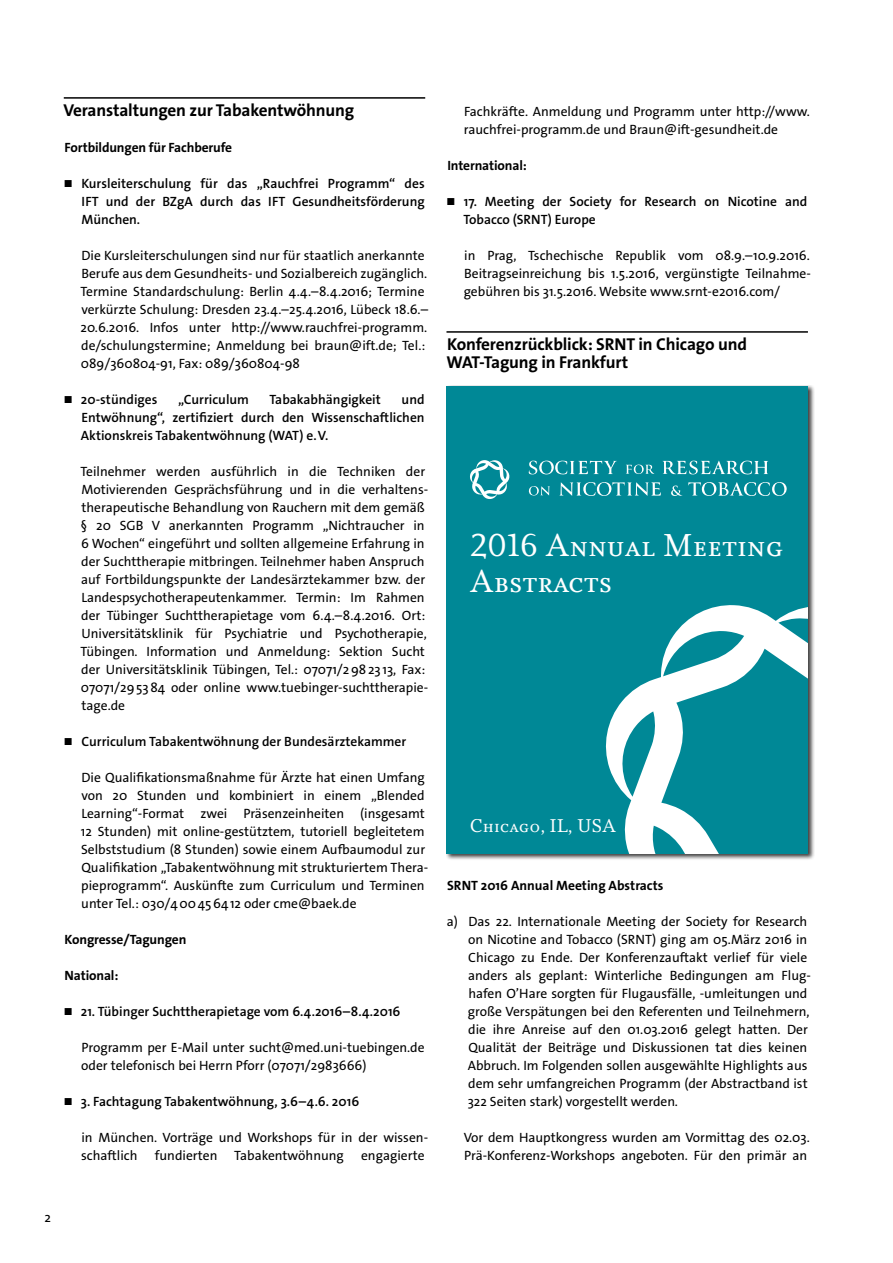
<style>
.page{position:relative;width:893px;height:1263px;background:#fff}
.page>*{position:absolute;margin:0;border:0;box-sizing:border-box;transform-origin:0 0}
.t1{font:35.4px/35.4px "Cultura SC";color:#fff}
.t2{font:20.7px "Cultura SC";color:#fff}
.t3{font:700 17.25px/18px "The Sans Os F";letter-spacing:-.01em;color:#000}
.t4{font:13.5px/18px "The Sans Os F";color:#000}
.t5{font:600 13.5px/18px "The Sans Os F";color:#000;text-align:justify}
.t6{font:700 13.5px "The Sans Os F";letter-spacing:-.01em;color:#000}
.t7{font:10.65px/12.8px "Cultura SC";color:#000;text-align:center}
.s1{font-family:"Arial Narrow";font-weight:400;font-size:15px}
</style>
<div class="page">
<hr style="left:64px;top:97px;width:361px;height:2px;background:#000">
<hr style="left:446px;top:331px;width:362px;height:2px;background:#000">
<div style="left:446px;top:385px;width:369px;height:475px;background:#000;opacity:.75"></div>
<div style="left:446px;top:386px;width:362px;height:467px;background:#008896"></div>
<svg style="left:470px;top:460px;width:40px;height:39px"></svg>
<svg style="left:688px;top:482px;width:99px;height:14px"></svg>
<svg style="left:559px;top:482px;width:102px;height:14px"></svg>
<svg style="left:671px;top:485px;width:11px;height:11px"></svg>
<svg style="left:529px;top:460px;width:88px;height:15px"></svg>
<svg style="left:528px;top:486px;width:22px;height:10px"></svg>
<svg style="left:626px;top:464px;width:28px;height:10px"></svg>
<svg style="left:662px;top:460px;width:106px;height:15px"></svg>
<svg style="left:606px;top:605px;width:202px;height:248px"></svg>
<svg style="left:808px;top:853px;width:7px;height:7px"></svg>
<p class="t3" style="left:64px;top:101px;width:292px">Veranstaltungen zur Tabakentwöhnung</p>
<p class="t6" style="left:65px;top:138px;width:169px">Fortbildungen für Fachberufe</p>
<p class="t5" style="left:81px;top:174px;width:345px;text-indent:-17px"><span class="s1">■</span> Kursleiterschulung für das „Rauchfrei Programm“ des IFT und der BZgA durch das IFT Gesundheitsförderung München.</p>
<p class="t4" style="left:80px;top:246px;width:349px">Die Kursleiterschulungen sind nur für staatlich anerkannte Berufe aus dem Gesundheits- und Sozialbereich zugänglich.<br>Termine Standardschulung: Berlin 4.4.–8.4.2016; Termine verkürzte Schulung: Dresden 23.4.–25.4.2016, Lübeck 18.6.– 20.6.2016. Infos unter http://www.rauchfrei-programm. de/schulungstermine; Anmeldung bei braun@ift.de; Tel.:<br>089/360804-91, Fax: 089/360804-98</p>
<p class="t5" style="left:65px;top:390px;width:94px"><span class="s1">■</span> 20-stündiges</p>
<p class="t5" style="left:178px;top:390px;width:72px">„Curriculum</p>
<p class="t5" style="left:269px;top:390px;width:113px">Tabakabhängigkeit</p>
<p class="t5" style="left:81px;top:390px;width:345px;text-indent:321px">und Entwöhnung“, zertifiziert durch den Wissenschaftlichen Aktionskreis Tabakentwöhnung (WAT) e.V.</p>
<p class="t4" style="left:80px;top:462px;width:349px">Teilnehmer werden ausführlich in die Techniken der Motivierenden Gesprächsführung und in die verhaltens&shy;therapeutische Behandlung von Rauchern mit dem gemäß § 20 SGB V anerkannten Programm „Nichtraucher in 6 Wochen“ eingeführt und sollten allgemeine Erfahrung in der Suchttherapie mitbringen. Teilnehmer haben Anspruch auf Fortbildungspunkte der Landesärztekammer bzw. der Landespsychotherapeutenkammer. Termin: Im Rahmen der Tübinger Suchttherapietage vom 6.4.–8.4.2016. Ort:<br>Universitätsklinik für Psychiatrie und Psychotherapie, Tübingen. Information und Anmeldung: Sektion Sucht der Universitätsklinik Tübingen, Tel.: 07071/29823 13, Fax:<br>07071/295384 oder online www.tuebinger-suchttherapie&shy;tage.de</p>
<p class="t5" style="left:65px;top:732px;width:343px"><span class="s1">■</span> Curriculum Tabakentwöhnung der Bundesärztekammer</p>
<p class="t4" style="left:81px;top:768px;width:349px">Die Qualifikationsmaßnahme für Ärzte hat einen Umfang von 20 Stunden und kombiniert in einem „Blended Learning“-Format zwei Präsenzeinheiten (insgesamt 12 Stunden) mit online-gestütztem, tutoriell begleitetem Selbststudium (8 Stunden) sowie einem Aufbaumodul zur Qualifikation „Tabakentwöhnung mit strukturiertem Thera&shy;pieprogramm“. Auskünfte zum Curriculum und Terminen unter Tel.: 030/400456412 oder cme@baek.de</p>
<p class="t6" style="left:65px;top:930px;width:123px">Kongresse/Tagungen</p>
<p class="t6" style="left:65px;top:966px;width:55px">National:</p>
<p class="t5" style="left:65px;top:1002px;width:337px"><span class="s1">■</span> 21. Tübinger Suchttherapietage vom 6.4.2016–8.4.2016</p>
<p class="t4" style="left:81px;top:1038px;width:345px">Programm per E-Mail unter sucht@med.uni-tuebingen.de oder telefonisch bei Herrn Pforr (07071/2983666)</p>
<p class="t5" style="left:65px;top:1092px;width:296px"><span class="s1">■</span> 3. Fachtagung Tabakentwöhnung, 3.6–4.6. 2016</p>
<p class="t4" style="left:81px;top:1128px;width:349px">in München. Vorträge und Workshops für in der wissen&shy;schaftlich</p>
<p class="t7" style="left:189px;top:611px;width:95px">2017 Annual Meeting<br>March 8-11</p>
<p class="t4" style="left:155px;top:1146px;width:191px">fundierten Tabakentwöhnung</p>
<p class="t4" style="left:361px;top:1146px;width:65px">engagierte</p>
<p class="t4" style="left:464px;top:102px;width:347px">Fachkräfte. Anmeldung und Programm unter http://www. rauchfrei-programm.de und Braun@ift-gesundheit.de</p>
<p class="t6" style="left:447px;top:156px;width:81px">International:</p>
<p class="t5" style="left:463px;top:192px;width:345px;text-indent:-16px"><span class="s1">■</span> 17. Meeting der Society for Research on Nicotine and<br>Tobacco (SRNT) Europe</p>
<p class="t4" style="left:464px;top:246px;width:349px;text-align:justify">in Prag, Tschechische Republik vom 08.9.–10.9.2016.<br>Beitragseinreichung bis 1.5.2016, vergünstigte Teilnahme&shy;gebühren bis 31.5.2016. Website www.srnt-e2016.com/</p>
<p class="t3" style="left:447px;top:335px;width:302px">Konferenzrückblick: SRNT in Chicago und<br>WAT-Tagung in Frankfurt</p>
<h1 class="t1" style="left:470px;top:528px;width:315px">2016 Annual Meeting<br>Abstracts</h1>
<h2 class="t2" style="left:470px;top:815px;width:148px">Chicago, IL, USA</h2>
<p class="t6" style="left:447px;top:876px;width:218px">SRNT 2016 Annual Meeting Abstracts</p>
<p class="t4" style="left:468px;top:912px;width:345px;text-indent:-21px">a) Das 22. Internationale Meeting der Society for Research on Nicotine and Tobacco (SRNT) ging am 05.März 2016 in Chicago zu Ende. Der Konferenzauftakt verlief für viele anders als geplant: Winterliche Bedingungen am Flug&shy;hafen O’Hare sorgten für Flugausfälle, -umleitungen und große Verspätungen bei den Referenten und Teilnehmern, die ihre Anreise auf den 01.03.2016 gelegt hatten. Der Qualität der Beiträge und Diskussionen tat dies keinen Abbruch. Im Folgenden sollen ausgewählte Highlights aus dem sehr umfangreichen Programm (der Abstractband ist 322 Seiten stark) vorgestellt werden.</p>
<p class="t4" style="left:464px;top:1128px;width:348px">Vor dem Hauptkongress wurden am Vormittag des 02.03.<br>Prä-Konferenz-Workshops angeboten. Für den primär an</p>
<p class="t4" style="left:44px;top:1208px;width:8px">2</p>
</div>
